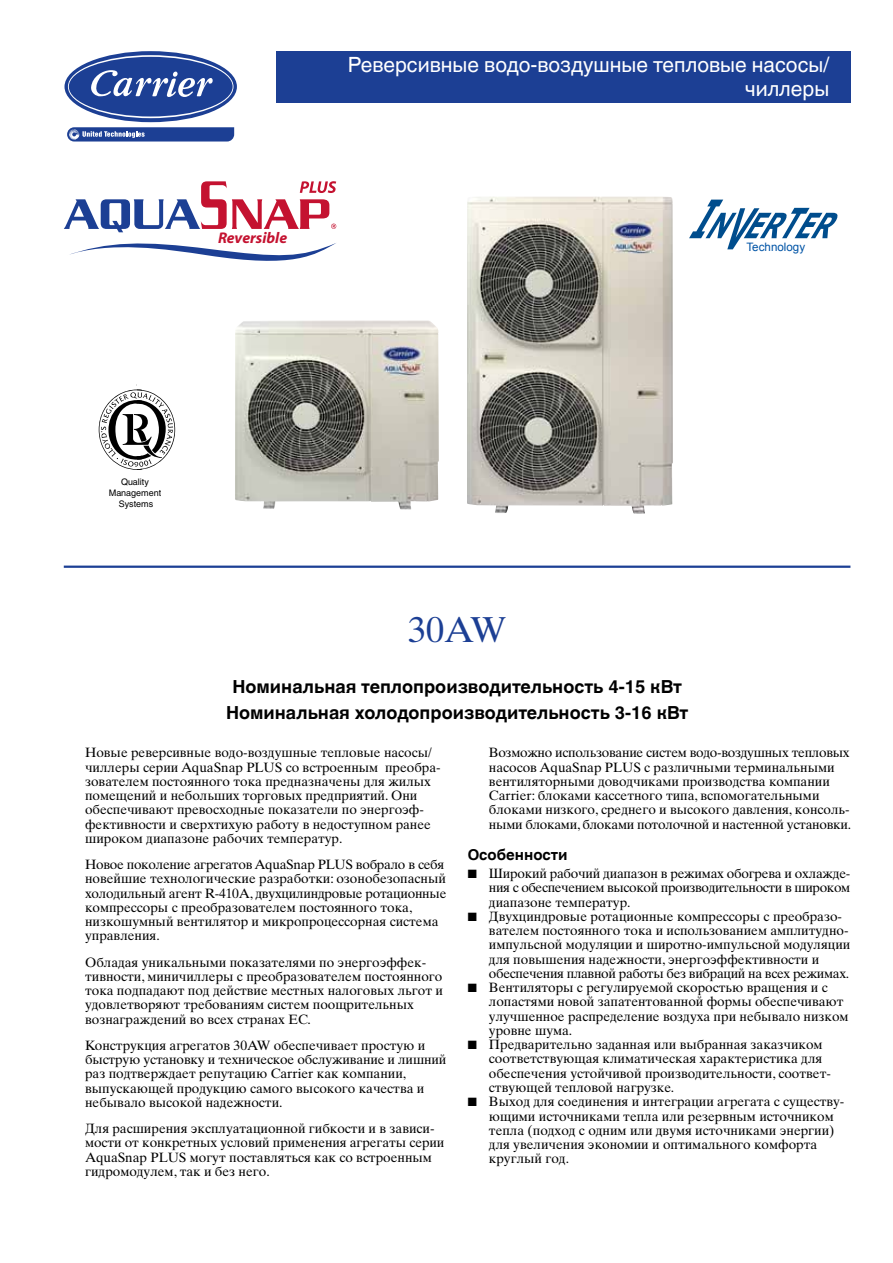
<style>
.page{position:relative;width:893px;height:1263px;background:#fff}
.page>*{position:absolute;margin:0;border:0;box-sizing:border-box;transform-origin:0 0}
.t1{font:36px "Times Ten LTCYR";color:#1c3f94}
.t2{font:21px/24px "Helvetica Linotype";color:#fff;text-align:right}
.t3{font:700 18px/25.5px "Helvetica Linotype";color:#000;text-align:center}
.t4{font:italic 700 15.6px "Myriad";color:#c41230}
.t5{font:700 15px "Helvetica Linotype";color:#000}
.t6{font:13.5px/14.2px "Times Ten LTCYR";color:#000}
.t7{font:11.55px "Arial";color:#0054a6}
.t8{font:9px/10.8px "Helvetica Linotype";color:#000;text-align:center}
</style>
<div class="page">
<div style="left:276px;top:51px;width:574px;height:51px;background:#1c3f94"></div>
<hr style="left:64px;top:566px;width:786px;height:2px;background:#1c3f94">
<svg style="left:65px;top:51px;width:172px;height:71px"></svg>
<svg style="left:68px;top:55px;width:165px;height:63px"></svg>
<div style="left:69px;top:57px;width:164px;height:60px;background:#1c3f94;border-radius:50%"></div>
<svg style="left:91px;top:70px;width:122px;height:27px"></svg>
<svg style="left:67px;top:127px;width:167px;height:15px;background:#405da4"></svg>
<svg style="left:99px;top:384px;width:76px;height:86px"></svg>
<img style="left:235px;top:320px;width:204px;height:189px">
<img style="left:467px;top:196px;width:206px;height:318px">
<svg style="left:70px;top:243px;width:266px;height:18px"></svg>
<svg style="left:64px;top:181px;width:272px;height:51px"></svg>
<svg style="left:689px;top:200px;width:149px;height:49px"></svg>
<p class="t4" style="left:218px;top:230px;width:71px">Reversible</p>
<h2 class="t2" style="left:348px;top:53px;width:483px">Реверсивные водо-воздушные тепловые насосы/ чиллеры</h2>
<p class="t7" style="left:746px;top:240px;width:60px">Technology</p>
<p class="t8" style="left:109px;top:477px;width:54px">Quality<br>Management<br>Systems</p>
<h1 class="t1" style="left:408px;top:609px;width:100px">30AW</h1>
<h3 class="t3" style="left:226px;top:674px;width:464px">Номинальная теплопроизводительность 4-15 кВт<br>Номинальная холодопроизводительность 3-16 кВт</h3>
<p class="t6" style="left:85px;top:746px;width:357px">Новые реверсивные водо-воздушные тепловые насосы/ чиллеры серии AquaSnap PLUS со встроенным преобра&shy;зователем постоянного тока предназначены для жилых помещений и небольших торговых предприятий. Они обеспечивают превосходные показатели по энергоэф&shy;фективности и сверхтихую работу в недоступном ранее широком диапазоне рабочих температур.</p>
<p class="t6" style="left:85px;top:857px;width:363px">Новое поколение агрегатов AquaSnap PLUS вобрало в себя новейшие технологические разработки: озонобезопасный холодильный агент R-410A, двухцилиндровые ротационные компрессоры с преобразователем постоянного тока, низкошумный вентилятор и микропроцессорная система управления.</p>
<p class="t6" style="left:85px;top:955px;width:359px">Обладая уникальными показателями по энергоэффек&shy;тивности, миничиллеры с преобразователем постоянного тока подпадают под действие местных налоговых льгот и удовлетворяют требованиям систем поощрительных вознаграждений во всех странах ЕС.</p>
<p class="t6" style="left:85px;top:1038px;width:363px">Конструкция агрегатов 30AW обеспечивает простую и быструю установку и техническое обслуживание и лишний раз подтверждает репутацию Carrier как компании, выпускающей продукцию самого высокого качества и небывало высокой надежности.</p>
<p class="t6" style="left:85px;top:1121px;width:361px">Для расширения эксплуатационной гибкости и в зависи&shy;мости от конкретных условий применения агрегаты серии AquaSnap PLUS могут поставляться как со встроенным гидромодулем, так и без него.</p>
<p class="t6" style="left:489px;top:746px;width:364px">Возможно использование систем водо-воздушных тепловых насосов AquaSnap PLUS с различными терминальными вентиляторными доводчиками производства компании Carrier: блоками кассетного типа, вспомогательными блоками низкого, среднего и высокого давления, консоль&shy;ными блоками, блоками потолочной и настенной установки.</p>
<p class="t5" style="left:468px;top:846px;width:102px">Особенности</p>
<p class="t6" style="left:489px;top:866px;width:363px;text-align:justify;text-indent:-21px">■ Широкий рабочий диапазон в режимах обогрева и охлажде&shy;ния с обеспечением высокой производительности в широком диапазоне температур.</p>
<p class="t6" style="left:489px;top:909px;width:363px;text-indent:-21px">■ Двухциндровые ротационные компрессоры с преобразо&shy;вателем постоянного тока и использованием амплитудно&shy;импульсной модуляции и широтно-импульсной модуляции для повышения надежности, энергоэффективности и обеспечения плавной работы без вибраций на всех режимах.</p>
<p class="t6" style="left:489px;top:980px;width:361px;text-indent:-21px">■ Вентиляторы с регулируемой скоростью вращения и с лопастями новой запатентованной формы обеспечивают улучшенное распределение воздуха при небывало низком уровне шума.</p>
<p class="t6" style="left:489px;top:1037px;width:344px;text-indent:-21px">■ Предварительно заданная или выбранная заказчиком соответствующая климатическая характеристика для обеспечения устойчивой производительности, соответ&shy;ствующей тепловой нагрузке.</p>
<p class="t6" style="left:489px;top:1094px;width:357px;text-indent:-21px">■ Выход для соединения и интеграции агрегата с существу&shy;ющими источниками тепла или резервным источником тепла (подход с одним или двумя источниками энергии) для увеличения экономии и оптимального комфорта круглый год.</p>
</div>
